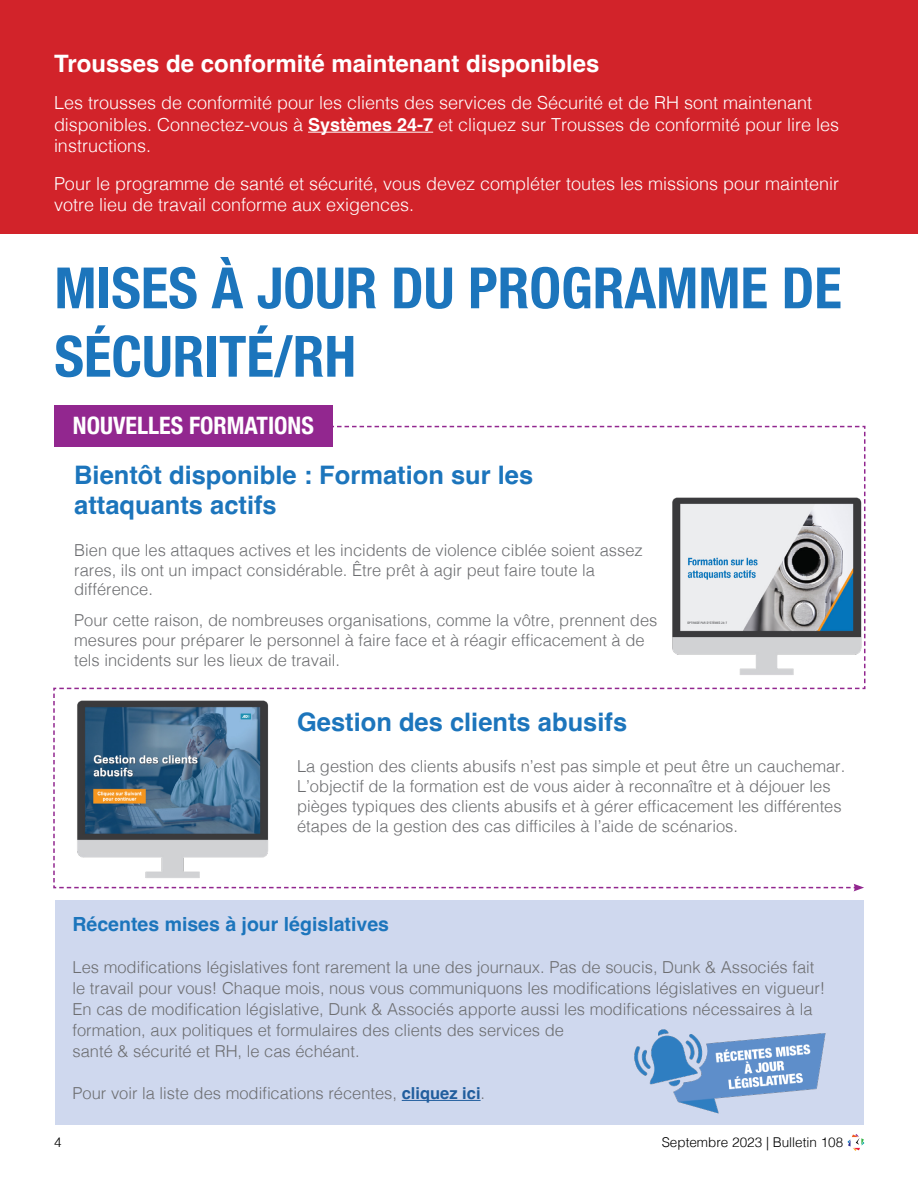
<style>
.page{position:relative;width:918px;height:1188px;background:#fff}
.page>*{position:absolute;margin:0;border:0;box-sizing:border-box;transform-origin:0 0}
.t1{font:700 condensed 57px/68.4px "Helvetica Neue";color:#1c75bc}
.t2{font:700 25.5px/30.6px "Helvetica";color:#1c75bc}
.t3{font:700 24px "Helvetica";color:#fff}
.t4{font:700 condensed 24px "Helvetica Neue";color:#fff}
.t5{font:700 19.5px "Helvetica";color:#1c75bc}
.t6{font:300 18px/21.6px "Helvetica";color:#fff}
.t7{font:300 16.5px/19.8px "Helvetica";color:#6d6e71}
.t8{font:300 13.5px "Helvetica";color:#000}
.s1{font-weight:700}
.s2{font-weight:700;color:#215e9e}
</style>
<div class="page">
<svg style="left:848px;top:1134px;width:16px;height:17px"></svg>
<svg style="left:53px;top:426px;width:812px;height:465px"></svg>
<div style="left:0;top:0;width:918px;height:233px;background:#d2232a"></div>
<hr style="left:308px;top:132px;width:125px;height:1px;background:#fff">
<div style="left:55px;top:900px;width:809px;height:224px;background:#cfd8ee"></div>
<hr style="left:402px;top:1100px;width:79px;height:1px;background:#215e9e">
<img style="left:634px;top:1029px;width:192px;height:85px">
<div style="left:54px;top:405px;width:279px;height:42px;background:#92278f"></div>
<img style="left:74px;top:696px;width:197px;height:186px">
<img style="left:669px;top:493px;width:195px;height:185px">
<h3 class="t3" style="left:54px;top:49px;width:547px">Trousses de conformité maintenant disponibles</h3>
<p class="t6" style="left:54px;top:91px;width:787px">Les trousses de conformité pour les clients des services de Sécurité et de RH sont maintenant disponibles. Connectez-vous à <span class="s1">Systèmes 24-7</span> et cliquez sur Trousses de conformité pour lire les instructions.</p>
<p class="t6" style="left:54px;top:171px;width:787px">Pour le programme de santé et sécurité, vous devez compléter toutes les missions pour maintenir votre lieu de travail conforme aux exigences.</p>
<h1 class="t1" style="left:54px;top:250px;width:789px">MISES À JOUR DU PROGRAMME DE<br>SÉCURITÉ/RH</h1>
<h3 class="t4" style="left:73px;top:406px;width:242px">NOUVELLES FORMATIONS</h3>
<h2 class="t2" style="left:74px;top:462px;width:461px">Bientôt disponible : Formation sur les attaquants actifs</h2>
<p class="t7" style="left:74px;top:539px;width:570px">Bien que les attaques actives et les incidents de violence ciblée soient assez rares, ils ont un impact considérable. Être prêt à agir peut faire toute la différence.</p>
<p class="t7" style="left:74px;top:609px;width:585px">Pour cette raison, de nombreuses organisations, comme la vôtre, prennent des mesures pour préparer le personnel à faire face et à réagir efficacement à de tels incidents sur les lieux de travail.</p>
<h2 class="t2" style="left:297px;top:709px;width:332px">Gestion des clients abusifs</h2>
<p class="t7" style="left:297px;top:755px;width:550px">La gestion des clients abusifs n’est pas simple et peut être un cauchemar.<br>L’objectif de la formation est de vous aider à reconnaître et à déjouer les pièges typiques des clients abusifs et à gérer efficacement les différentes étapes de la gestion des cas difficiles à l’aide de scénarios.</p>
<p class="t5" style="left:73px;top:912px;width:318px">Récentes mises à jour législatives</p>
<p class="t7" style="left:73px;top:956px;width:754px;line-height:21px">Les modifications législatives font rarement la une des journaux. Pas de soucis, Dunk &amp; Associés fait le travail pour vous! Chaque mois, nous vous communiquons les modifications législatives en vigueur!<br>En cas de modification législative, Dunk &amp; Associés apporte aussi les modifications nécessaires à la formation, aux politiques et formulaires des clients des services de<br>santé &amp; sécurité et RH, le cas échéant.</p>
<p class="t7" style="left:73px;top:1082px;width:414px">Pour voir la liste des modifications récentes, <span class="s2">cliquez ici</span>.</p>
<p class="t8" style="left:54px;top:1130px;width:9px">4</p>
<p class="t8" style="left:662px;top:1130px;width:183px">Septembre 2023 | Bulletin 108</p>
</div>
